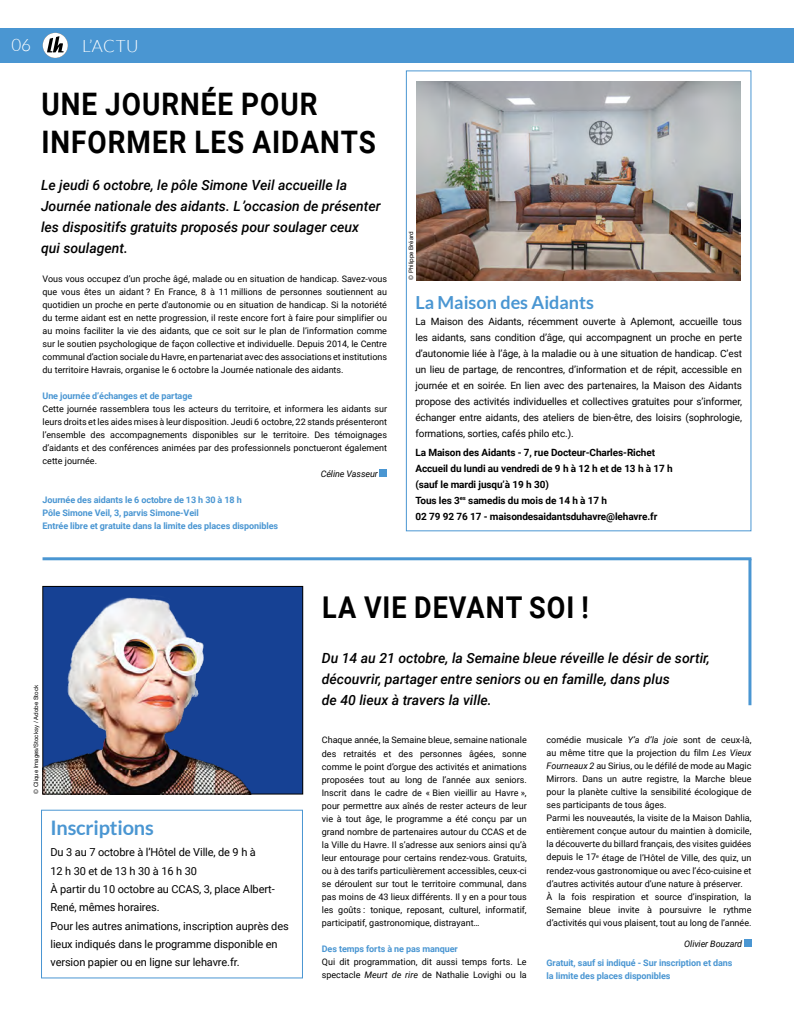
<style>
.page{position:relative;width:794px;height:1021px;background:#fff}
.page>*{position:absolute;margin:0;border:0;box-sizing:border-box;transform-origin:0 0}
.t1{font:700 31px/38px "Roboto";letter-spacing:.035em;color:#000;scale:.9 1}
.t2{font:700 30px "Roboto";letter-spacing:.035em;color:#000;scale:.9 1}
.t3{font:700 20px "Lato";letter-spacing:-.01em;color:#4a96d2}
.t4{font:700 18px "Lato";color:#4a96d2}
.t5{font:300 17px "Lato";letter-spacing:.035em;color:#fff}
.t6{font:italic 500 14px/21px "Roboto";color:#000}
.t7{font:11px/18.3px "Roboto";letter-spacing:-.01em;color:#000}
.t8{font:10px/16px "Roboto";letter-spacing:-.01em;color:#000;text-align:justify}
.t9{font:700 10px/16px "Roboto";letter-spacing:-.01em;color:#000}
.t10{font:9px/13px "Roboto";color:#000;text-align:justify}
.t11{font:700 9px/13px "Roboto";letter-spacing:-.01em;color:#4a96d2}
.t12{font:italic 9px "Roboto";letter-spacing:-.01em;color:#000}
.t13{font:6px "Helvetica Neue LT Std";color:#000}
.s1{font-weight:300}
.s2{font-style:italic}
</style>
<div class="page">
<div style="left:0;top:28px;width:794px;height:34px;background:#4a96d2"></div>
<svg style="left:43px;top:33px;width:25px;height:25px"></svg>
<div style="left:744px;top:939px;width:7px;height:8px;background:#4a96d2"></div>
<div style="left:380px;top:469px;width:7px;height:7px;background:#4a96d2"></div>
<hr style="left:43px;top:557px;width:708px;height:3px;background:#4a96d2">
<img style="left:416px;top:82px;width:325px;height:198px">
<div style="left:43px;top:586px;width:260px;height:208px;background:#164194"></div>
<img style="left:45px;top:597px;width:206px;height:195px">
<div style="left:43px;top:586px;width:260px;height:208px;border:1px solid #000"></div>
<hr style="left:748px;top:559px;width:3px;height:146px;background:#4a96d2">
<div style="left:41px;top:809px;width:262px;height:169px;border:1px solid #4a96d2"></div>
<h3 class="t5" style="left:11px;top:36px;width:21px">06</h3>
<h3 class="t5" style="left:82px;top:37px;width:58px">L’ACTU</h3>
<h1 class="t1" style="left:41px;top:84px;width:373px">UNE JOURNÉE POUR<br>INFORMER LES AIDANTS</h1>
<h3 class="t6" style="left:41px;top:174px;width:341px">Le jeudi 6 octobre, le pôle Simone Veil accueille la Journée nationale des aidants. L ’occasion de présenter les dispositifs gratuits proposés pour soulager ceux qui soulagent.</h3>
<p class="t10" style="left:43px;top:271px;width:346px">Vous vous occupez d’un proche âgé, malade ou en situation de handicap. Savez-vous que vous êtes un aidant ? En France, 8 à 11 millions de personnes soutiennent au quotidien un proche en perte d'autonomie ou en situation de handicap. Si la notoriété du terme aidant est en nette progression, il reste encore fort à faire pour simplifier ou au moins faciliter la vie des aidants, que ce soit sur le plan de l’information comme sur le soutien psychologique de façon collective et individuelle. Depuis 2014, le Centre communal d’action sociale du Havre, en partenariat avec des associations et institutions du territoire Havrais, organise le 6 octobre la Journée nationale des aidants.</p>
<p class="t11" style="left:43px;top:388px;width:151px">Une journée d’échanges et de partage</p>
<p class="t10" style="left:43px;top:401px;width:346px">Cette journée rassemblera tous les acteurs du territoire, et informera les aidants sur leurs droits et les aides mises à leur disposition. Jeudi 6 octobre, 22 stands présenteront l’ensemble des accompagnements disponibles sur le territoire. Des témoignages d’aidants et des conférences animées par des professionnels ponctueront également cette journée.</p>
<p class="t12" style="left:321px;top:467px;width:59px">Céline Vasseur</p>
<p class="t11" style="left:43px;top:492px;width:237px">Journée des aidants le 6 octobre de 13 h 30 à 18 h<br>Pôle Simone Veil, 3, parvis Simone-Veil<br>Entrée libre et gratuite dans la limite des places disponibles</p>
<p class="t13" style="left:407px;top:280px;width:50px;rotate:-90deg"><span class="s1">©</span> Philippe Bréard</p>
<h3 class="t4" style="left:415px;top:292px;width:180px">La Maison des Aidants</h3>
<p class="t8" style="left:415px;top:313px;width:328px">La Maison des Aidants, récemment ouverte à Aplemont, accueille tous les aidants, sans condition d’âge, qui accompagnent un proche en perte d’autonomie liée à l’âge, à la maladie ou à une situation de handicap. C’est un lieu de partage, de rencontres, d’information et de répit, accessible en journée et en soirée. En lien avec des partenaires, la Maison des Aidants propose des activités individuelles et collectives gratuites pour s’informer, échanger entre aidants, des ateliers de bien-être, des loisirs (sophrologie, formations, sorties, cafés philo etc.).</p>
<p class="t9" style="left:415px;top:444px;width:259px">La Maison des Aidants - 7, rue Docteur-Charles-Richet Accueil du lundi au vendredi de 9 h à 12 h et de 13 h à 17 h (sauf le mardi jusqu’à 19 h 30)<br>Tous les 3<sup>es</sup> samedis du mois de 14 h à 17 h<br>02 79 92 76 17 - maisondesaidantsduhavre@lehavre.fr</p>
<p class="t13" style="left:33px;top:794px;width:111px;rotate:-90deg"><span class="s1">©</span> Clique Images/Stocksy / Adobe Stock</p>
<h3 class="t3" style="left:51px;top:816px;width:105px">Inscriptions</h3>
<p class="t7" style="left:51px;top:843px;width:240px">Du 3 au 7 octobre à l’Hôtel de Ville, de 9 h à<br>12 h 30 et de 13 h 30 à 16 h 30<br>À partir du 10 octobre au CCAS, 3, place Albert-René, mêmes horaires.<br>Pour les autres animations, inscription auprès des lieux indiqués dans le programme disponible en version papier ou en ligne sur lehavre.fr.</p>
<h2 class="t2" style="left:322px;top:586px;width:298px">LA VIE DEVANT SOI !</h2>
<h3 class="t6" style="left:322px;top:647px;width:389px">Du 14 au 21 octobre, la Semaine bleue réveille le désir de sortir, découvrir, partager entre seniors ou en famille, dans plus<br>de 40 lieux à travers la ville.</h3>
<p class="t10" style="left:322px;top:733px;width:206px">Chaque année, la Semaine bleue, semaine nationale des retraités et des personnes âgées, sonne comme le point d’orgue des activités et animations proposées tout au long de l’année aux seniors.<br>Inscrit dans le cadre de « Bien vieillir au Havre », pour permettre aux aînés de rester acteurs de leur vie à tout âge, le programme a été conçu par un grand nombre de partenaires autour du CCAS et de la Ville du Havre. Il s’adresse aux seniors ainsi qu’à leur entourage pour certains rendez-vous. Gratuits, ou à des tarifs particulièrement accessibles, ceux-ci se déroulent sur tout le territoire communal, dans pas moins de 43 lieux différents. Il y en a pour tous les goûts : tonique, reposant, culturel, informatif, participatif, gastronomique, distrayant…</p>
<p class="t11" style="left:322px;top:941px;width:138px">Des temps forts à ne pas manquer</p>
<p class="t10" style="left:322px;top:954px;width:206px">Qui dit programmation, dit aussi temps forts. Le spectacle <span class="s2">Meurt de rire</span> de Nathalie Lovighi ou la</p>
<p class="t10" style="left:546px;top:733px;width:206px;text-align:left">comédie musicale <span class="s2">Y’a d’la joie</span> sont de ceux-là, au même titre que la projection du film <span class="s2">Les Vieux Fourneaux 2</span> au Sirius, ou le défilé de mode au Magic Mirrors. Dans un autre registre, la Marche bleue pour la planète cultive la sensibilité écologique de ses participants de tous âges.<br>Parmi les nouveautés, la visite de la Maison Dahlia, entièrement conçue autour du maintien à domicile, la découverte du billard français, des visites guidées depuis le 17<sup>e</sup> étage de l’Hôtel de Ville, des quiz, un rendez-vous gastronomique ou avec l’éco-cuisine et d’autres activités autour d’une nature à préserver.<br>À la fois respiration et source d’inspiration, la Semaine bleue invite à poursuivre le rythme d’activités qui vous plaisent, tout au long de l’année.</p>
<p class="t12" style="left:684px;top:937px;width:59px">Olivier Bouzard</p>
<p class="t11" style="left:546px;top:955px;width:187px">Gratuit, sauf si indiqué - Sur inscription et dans la limite des places disponibles</p>
</div>
